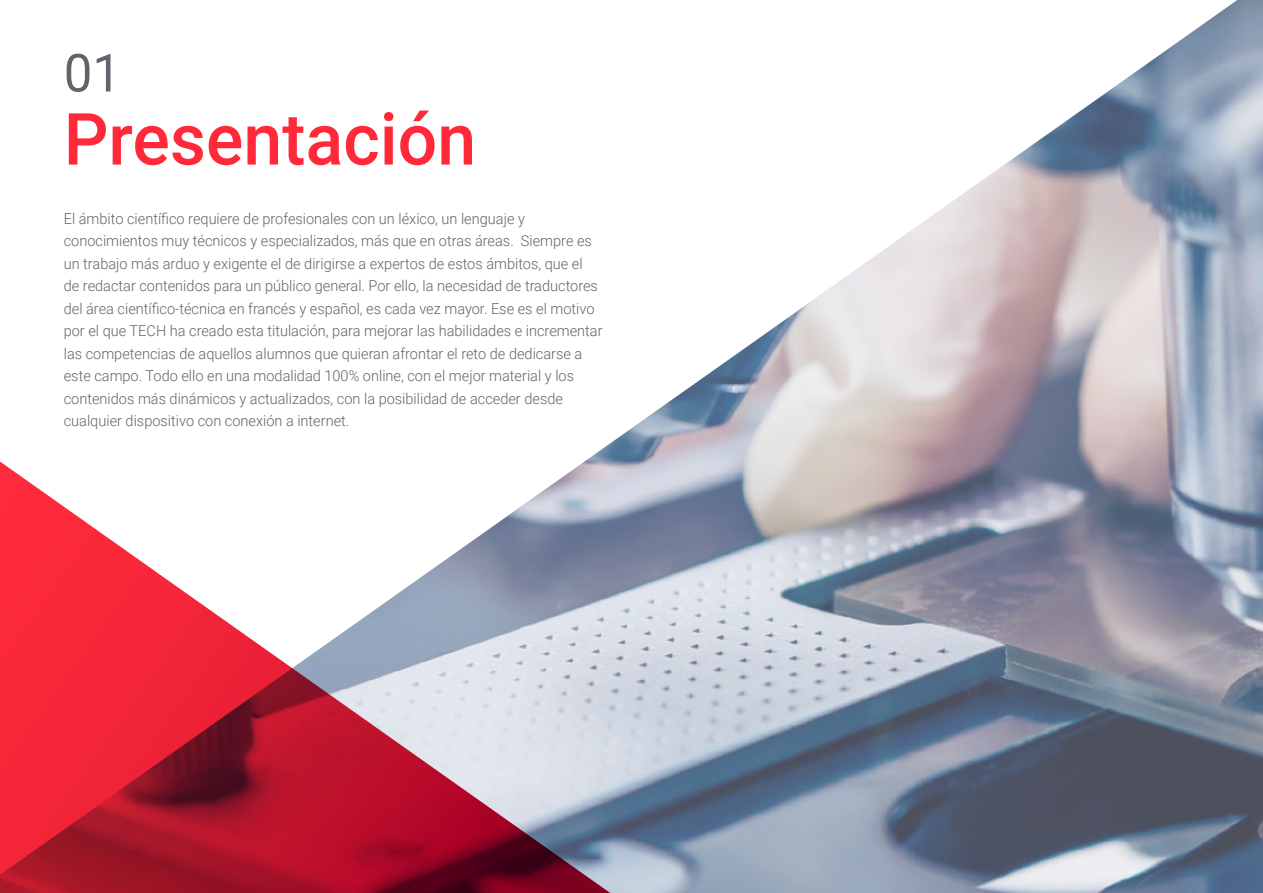
<style>
.page{position:relative;width:1263px;height:893px;background:#fff}
.page>*{position:absolute;margin:0;border:0;box-sizing:border-box;transform-origin:0 0}
.t1{font:500 72px "Roboto";color:#ff293a}
.t2{font:52.5px "Roboto";color:#61646a}
.t3{font:300 15px/22.5px "Roboto";color:#61646a}
</style>
<div class="page">
<img style="left:606px;top:0;width:657px;height:893px">
<svg style="left:0;top:446px;width:640px;height:447px"></svg>
<h2 class="t2" style="left:64px;top:36px;width:59px">01</h2>
<h1 class="t1" style="left:64px;top:89px;width:414px">Presentación</h1>
<p class="t3" style="left:64px;top:207px;width:540px">El ámbito científico requiere de profesionales con un léxico, un lenguaje y conocimientos muy técnicos y especializados, más que en otras áreas. Siempre es un trabajo más arduo y exigente el de dirigirse a expertos de estos ámbitos, que el<br>de redactar contenidos para un público general. Por ello, la necesidad de traductores del área científico-técnica en francés y español, es cada vez mayor. Ese es el motivo por el que TECH ha creado esta titulación, para mejorar las habilidades e incrementar las competencias de aquellos alumnos que quieran afrontar el reto de dedicarse a este campo. Todo ello en una modalidad 100% online, con el mejor material y los contenidos más dinámicos y actualizados, con la posibilidad de acceder desde cualquier dispositivo con conexión a internet.</p>
</div>
